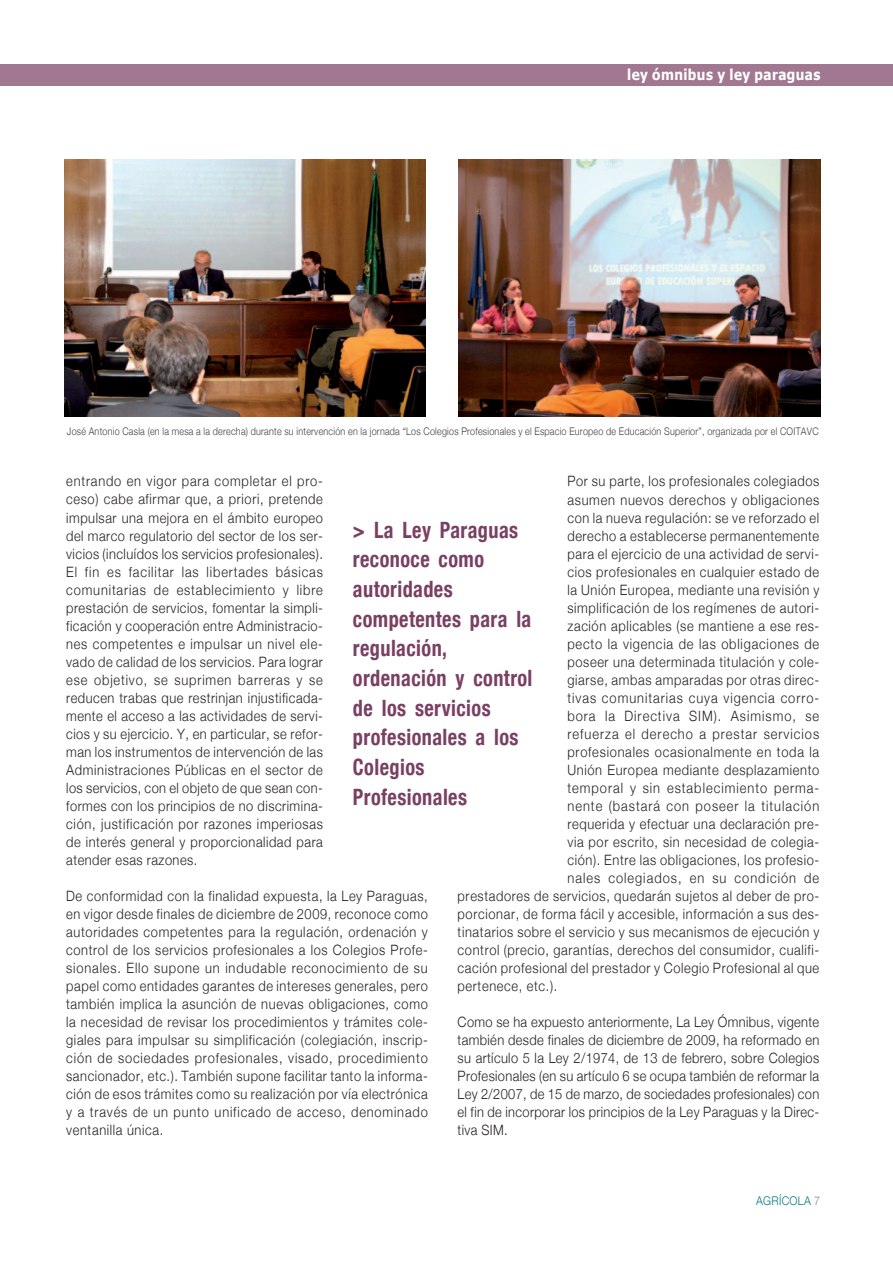
<style>
.page{position:relative;width:893px;height:1265px;background:#fff}
.page>*{position:absolute;margin:0;border:0;box-sizing:border-box;transform-origin:0 0}
.t1{font:700 condensed 22.5px/29.7px "Helvetica Neue";letter-spacing:.02em;color:#7a4063;scale:.9 1}
.t2{font:700 15px "Tahoma";letter-spacing:.03em;color:#fff;scale:.9 1}
.t3{font:300 14.25px/18px "Helvetica Neue";letter-spacing:.05em;color:#231f20;text-align:justify;scale:.9 1}
.t4{font:300 14.25px "Helvetica Neue";letter-spacing:.08em;color:#231f20;scale:.9 1}
.t5{font:300 14.25px "Helvetica Neue";letter-spacing:.075em;color:#231f20;scale:.9 1}
.t6{font:300 12px "Helvetica Neue";letter-spacing:.03em;color:#047780;scale:.9 1}
.t7{font:300 10.5px "Helvetica Neue";letter-spacing:.03em;color:#3e3e3f;scale:.85 1}
.s1{color:#a27791}
</style>
<div class="page">
<div style="left:0;top:64px;width:892px;height:22px;background:#a27791"></div>
<img style="left:458px;top:160px;width:362px;height:256px">
<img style="left:64px;top:160px;width:362px;height:257px">
<p class="t2" style="left:627px;top:65px;width:216px">ley ómnibus y ley paraguas</p>
<p class="t7" style="left:67px;top:425px;width:885px">José Antonio Casla (en la mesa a la derecha) durante su intervención en la jornada “Los Colegios Profesionales y el Espacio Europeo de Educación Superior”, organizada por el COITAVC</p>
<p class="t3" style="left:66px;top:472px;width:287px">entrando en vigor para completar el pro&shy;ceso) cabe afirmar que, a priori, pretende impulsar una mejora en el ámbito europeo del marco regulatorio del sector de los ser&shy;vicios (incluídos los servicios profesionales).<br>El fin es facilitar las libertades básicas comunitarias de establecimiento y libre prestación de servicios, fomentar la simpli&shy;ficación y cooperación entre Administracio&shy;nes competentes e impulsar un nivel ele&shy;vado de calidad de los servicios. Para lograr ese objetivo, se suprimen barreras y se reducen trabas que restrinjan injustificada&shy;mente el acceso a las actividades de servi&shy;cios y su ejercicio. Y, en particular, se refor&shy;man los instrumentos de intervención de las Administraciones Públicas en el sector de los servicios, con el objeto de que sean con&shy;formes con los principios de no discrimina&shy;ción, justificación por razones imperiosas de interés general y proporcionalidad para atender esas razones.</p>
<p class="t3" style="left:66px;top:886px;width:403px">De conformidad con la finalidad expuesta, la Ley Paraguas, en vigor desde finales de diciembre de 2009, reconoce como autoridades competentes para la regulación, ordenación y control de los servicios profesionales a los Colegios Profe&shy;sionales. Ello supone un indudable reconocimiento de su papel como entidades garantes de intereses generales, pero también implica la asunción de nuevas obligaciones, como la necesidad de revisar los procedimientos y trámites cole&shy;giales para impulsar su simplificación (colegiación, inscrip&shy;ción de sociedades profesionales, visado, procedimiento sancionador, etc.). También supone facilitar tanto la informa&shy;ción de esos trámites como su realización por vía electrónica y a través de un punto unificado de acceso, denominado ventanilla única.</p>
<p class="t3" style="left:567px;top:472px;width:281px">Por su parte, los profesionales colegiados</p>
<p class="t3" style="left:567px;top:490px;width:281px">asumen nuevos derechos y obligaciones</p>
<p class="t3" style="left:567px;top:508px;width:281px">con la nueva regulación: se ve reforzado el</p>
<p class="t3" style="left:567px;top:526px;width:281px">derecho a establecerse permanentemente</p>
<p class="t3" style="left:567px;top:544px;width:281px">para el ejercicio de una actividad de servi-</p>
<p class="t3" style="left:567px;top:562px;width:281px">cios profesionales en cualquier estado de</p>
<p class="t3" style="left:567px;top:580px;width:281px">la Unión Europea, mediante una revisión y</p>
<p class="t3" style="left:567px;top:598px;width:281px">simplificación de los regímenes de autori-</p>
<p class="t3" style="left:567px;top:616px;width:281px">zación aplicables (se mantiene a ese res-</p>
<p class="t3" style="left:567px;top:634px;width:281px">pecto la vigencia de las obligaciones de</p>
<p class="t3" style="left:567px;top:652px;width:281px">poseer una determinada titulación y cole-</p>
<p class="t3" style="left:567px;top:670px;width:281px">giarse, ambas amparadas por otras direc-</p>
<p class="t5" style="left:567px;top:689px;width:281px">tivas comunitarias cuya vigencia corro-</p>
<p class="t4" style="left:567px;top:707px;width:281px">bora la Directiva SIM). Asimismo, se</p>
<p class="t4" style="left:567px;top:725px;width:281px">refuerza el derecho a prestar servicios</p>
<p class="t3" style="left:567px;top:742px;width:281px">profesionales ocasionalmente en toda la</p>
<p class="t3" style="left:567px;top:760px;width:281px">Unión Europea mediante desplazamiento</p>
<p class="t4" style="left:567px;top:779px;width:281px">temporal y sin establecimiento perma-</p>
<p class="t4" style="left:567px;top:797px;width:281px">nente (bastará con poseer la titulación</p>
<p class="t3" style="left:567px;top:814px;width:281px">requerida y efectuar una declaración pre-</p>
<p class="t3" style="left:567px;top:832px;width:281px">via por escrito, sin necesidad de colegia-</p>
<p class="t3" style="left:567px;top:850px;width:281px">ción). Entre las obligaciones, los profesio-</p>
<p class="t4" style="left:567px;top:869px;width:281px">nales colegiados, en su condición de</p>
<p class="t3" style="left:457px;top:886px;width:403px">prestadores de servicios, quedarán sujetos al deber de pro-</p>
<p class="t3" style="left:457px;top:904px;width:403px">porcionar, de forma fácil y accesible, información a sus des-</p>
<p class="t3" style="left:457px;top:922px;width:403px">tinatarios sobre el servicio y sus mecanismos de ejecución y</p>
<p class="t3" style="left:457px;top:940px;width:403px">control (precio, garantías, derechos del consumidor, cualifi-</p>
<p class="t3" style="left:457px;top:958px;width:403px">cación profesional del prestador y Colegio Profesional al que</p>
<p class="t3" style="left:457px;top:976px;width:112px">pertenece, etc.).</p>
<p class="t3" style="left:457px;top:1012px;width:403px">Como se ha expuesto anteriormente, La Ley Ómnibus, vigente también desde finales de diciembre de 2009, ha reformado en su artículo 5 la Ley 2/1974, de 13 de febrero, sobre Colegios Profesionales (en su artículo 6 se ocupa también de reformar la Ley 2/2007, de 15 de marzo, de sociedades profesionales) con el fin de incorporar los principios de la Ley Paraguas y la Direc&shy;tiva SIM.</p>
<h1 class="t1" style="left:353px;top:514px;width:201px">&gt; La Ley Paraguas reconoce como autoridades competentes para la regulación, ordenación y control de los servicios profesionales a los<br>Colegios<br>Profesionales</h1>
<p class="t6" style="left:756px;top:1193px;width:73px">AGRÍCOLA <span class="s1">7</span></p>
</div>
